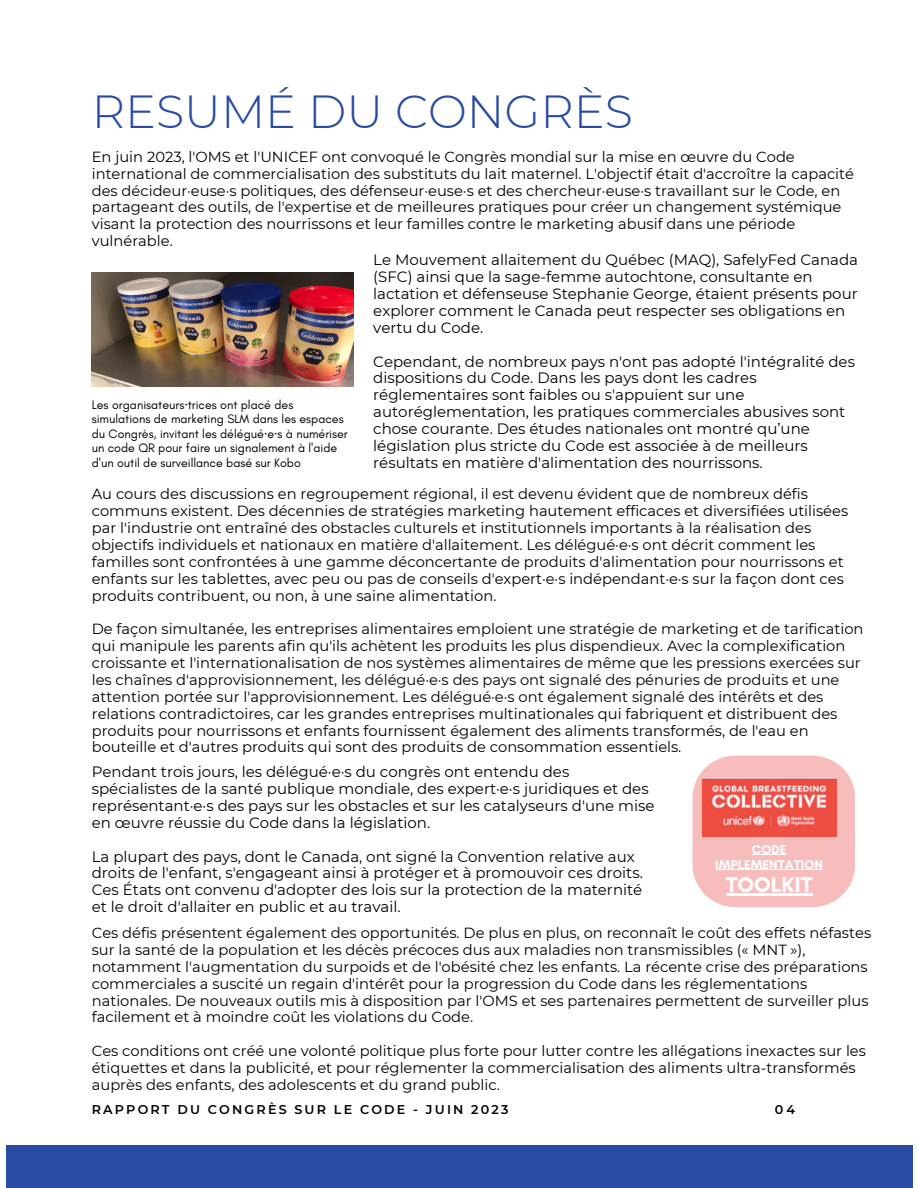
<style>
.page{position:relative;width:918px;height:1188px;background:#fff}
.page>*{position:absolute;margin:0;border:0;box-sizing:border-box;transform-origin:0 0}
.t1{font:300 46.35px "Montserrat";color:#294ba1}
.t2{font:700 21.75px "Glacial Indifference";color:#fff}
.t3{font:15px/16.8px "Montserrat";color:#000}
.t4{font:14.7px/16.8px "Montserrat";color:#000}
.t5{font:700 13.05px/14.9px "Glacial Indifference";color:#fff;text-align:center}
.t6{font:600 12.75px "Montserrat";letter-spacing:.17em;color:#000001}
.t7{font:12.45px/14.5px "Glacial Indifference";color:#000}
.s1{font-family:"Noto Sans"}
</style>
<div class="page">
<div style="left:6px;top:1145px;width:906px;height:43px;background:#294ba1"></div>
<img style="left:92px;top:272px;width:262px;height:114px">
<svg style="left:693px;top:756px;width:162px;height:151px;background:#f6c2c1"></svg>
<img style="left:702px;top:779px;width:134px;height:57px">
<hr style="left:752px;top:855px;width:34px;height:1px;background:#fff">
<hr style="left:715px;top:869px;width:108px;height:1px;background:#fff">
<hr style="left:726px;top:893px;width:87px;height:3px;background:#fff">
<p class="t1" style="left:92px;top:83px;width:543px">RESUMÉ DU CONGRÈS</p>
<p class="t4" style="left:92px;top:148px;width:764px">En juin 2023, l'OMS et l'UNICEF ont convoqué le Congrès mondial sur la mise en œuvre du Code international de commercialisation des substituts du lait maternel. L'objectif était d'accroître la capacité des décideur·euse·s politiques, des défenseur·euse·s et des chercheur·euse·s travaillant sur le Code, en partageant des outils, de l'expertise et de meilleures pratiques pour créer un changement systémique visant la protection des nourrissons et leur familles contre le marketing abusif dans une période vulnérable.</p>
<p class="t7" style="left:92px;top:397px;width:257px">Les organisateurs<span class="s1">·</span>trices ont placé des simulations de marketing SLM dans les espaces du Congrès, invitant les délégué<span class="s1">·</span>e<span class="s1">·</span>s à numériser un code QR pour faire un signalement à l'aide d'un outil de surveillance basé sur Kobo</p>
<p class="t3" style="left:373px;top:252px;width:486px">Le Mouvement allaitement du Québec (MAQ), SafelyFed Canada (SFC) ainsi que la sage-femme autochtone, consultante en lactation et défenseuse Stephanie George, étaient présents pour explorer comment le Canada peut respecter ses obligations en vertu du Code.</p>
<p class="t3" style="left:373px;top:353px;width:483px">Cependant, de nombreux pays n'ont pas adopté l'intégralité des dispositions du Code. Dans les pays dont les cadres réglementaires sont faibles ou s'appuient sur une autoréglementation, les pratiques commerciales abusives sont chose courante. Des études nationales ont montré qu’une législation plus stricte du Code est associée à de meilleurs résultats en matière d'alimentation des nourrissons.</p>
<p class="t4" style="left:92px;top:486px;width:758px">Au cours des discussions en regroupement régional, il est devenu évident que de nombreux défis communs existent. Des décennies de stratégies marketing hautement efficaces et diversifiées utilisées par l'industrie ont entraîné des obstacles culturels et institutionnels importants à la réalisation des objectifs individuels et nationaux en matière d'allaitement. Les délégué·e·s ont décrit comment les familles sont confrontées à une gamme déconcertante de produits d'alimentation pour nourrissons et enfants sur les tablettes, avec peu ou pas de conseils d'expert·e·s indépendant·e·s sur la façon dont ces produits contribuent, ou non, à une saine alimentation.</p>
<p class="t4" style="left:92px;top:621px;width:773px">De façon simultanée, les entreprises alimentaires emploient une stratégie de marketing et de tarification qui manipule les parents afin qu'ils achètent les produits les plus dispendieux. Avec la complexification croissante et l'internationalisation de nos systèmes alimentaires de même que les pressions exercées sur les chaînes d'approvisionnement, les délégué·e·s des pays ont signalé des pénuries de produits et une attention portée sur l'approvisionnement. Les délégué·e·s ont également signalé des intérêts et des relations contradictoires, car les grandes entreprises multinationales qui fabriquent et distribuent des produits pour nourrissons et enfants fournissent également des aliments transformés, de l'eau en bouteille et d'autres produits qui sont des produits de consommation essentiels.</p>
<p class="t3" style="left:92px;top:763px;width:564px">Pendant trois jours, les délégué·e·s du congrès ont entendu des spécialistes de la santé publique mondiale, des expert·e·s juridiques et des représentant·e·s des pays sur les obstacles et sur les catalyseurs d'une mise en œuvre réussie du Code dans la législation.</p>
<p class="t3" style="left:92px;top:848px;width:553px">La plupart des pays, dont le Canada, ont signé la Convention relative aux droits de l'enfant, s'engageant ainsi à protéger et à promouvoir ces droits.<br>Ces États ont convenu d'adopter des lois sur la protection de la maternité et le droit d'allaiter en public et au travail.</p>
<p class="t5" style="left:715px;top:842px;width:109px">CODE<br>IMPLEMENTATION</p>
<p class="t2" style="left:726px;top:871px;width:88px">TOOLKIT</p>
<p class="t4" style="left:92px;top:924px;width:781px">Ces défis présentent également des opportunités. De plus en plus, on reconnaît le coût des effets néfastes sur la santé de la population et les décès précoces dus aux maladies non transmissibles (« MNT »), notamment l'augmentation du surpoids et de l'obésité chez les enfants. La récente crise des préparations commerciales a suscité un regain d'intérêt pour la progression du Code dans les réglementations nationales. De nouveaux outils mis à disposition par l'OMS et ses partenaires permettent de surveiller plus facilement et à moindre coût les violations du Code.</p>
<p class="t4" style="left:92px;top:1042px;width:776px">Ces conditions ont créé une volonté politique plus forte pour lutter contre les allégations inexactes sur les étiquettes et dans la publicité, et pour réglementer la commercialisation des aliments ultra-transformés auprès des enfants, des adolescents et du grand public.</p>
<p class="t6" style="left:92px;top:1102px;width:418px">RAPPORT DU CONGRÈS SUR LE CODE - JUIN 2023</p>
<p class="t6" style="left:775px;top:1102px;width:22px">04</p>
</div>
